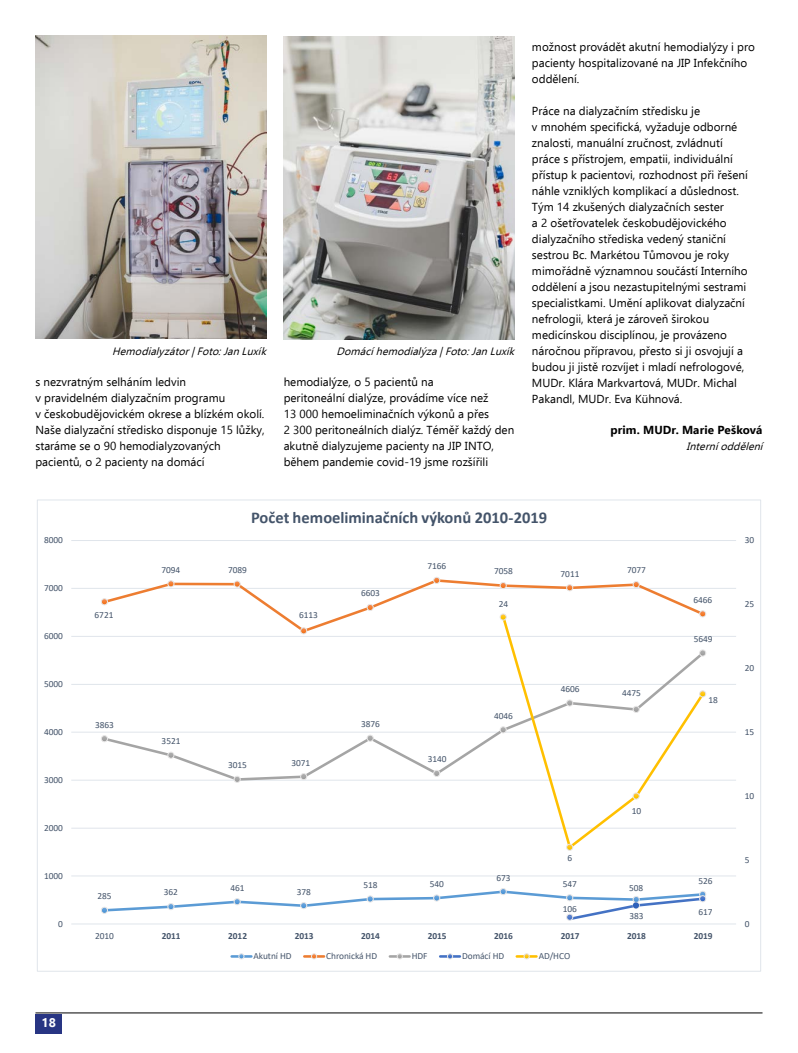
<style>
.page{position:relative;width:798px;height:1053px;background:#fff}
.page>*{position:absolute;margin:0;border:0;box-sizing:border-box;transform-origin:0 0}
.t1{font:700 16.5px "Calibri";color:#44546a}
.t2{font:700 12.5px "Ebrima";color:#fff}
.t3{font:11.62px/16px "Ebrima";color:#000}
.t4{font:700 11.62px "Ebrima";letter-spacing:.01em;color:#000}
.t5{font:italic 10.62px "Ebrima";color:#000}
.t6{font:9.38px "Calibri";letter-spacing:-.005em;color:#44546a}
.t7{font:700 9.38px "Calibri";letter-spacing:-.005em;color:#44546a}
</style>
<div class="page">
<div style="left:35px;top:1013px;width:27px;height:20px;background:#283583"></div>
<hr style="left:35px;top:1012px;width:727px;height:1px;background:#000">
<img style="left:283px;top:36px;width:231px;height:303px">
<img style="left:35px;top:35px;width:231px;height:303px">
<hr style="left:71px;top:875px;width:664px;height:1px;background:#e0e5eb">
<hr style="left:71px;top:827px;width:664px;height:1px;background:#e0e5eb">
<hr style="left:71px;top:779px;width:664px;height:1px;background:#e0e5eb">
<hr style="left:71px;top:731px;width:664px;height:1px;background:#e0e5eb">
<hr style="left:71px;top:684px;width:664px;height:1px;background:#e0e5eb">
<hr style="left:71px;top:636px;width:664px;height:1px;background:#e0e5eb">
<hr style="left:71px;top:588px;width:664px;height:1px;background:#e0e5eb">
<hr style="left:71px;top:540px;width:664px;height:1px;background:#e0e5eb">
<hr style="left:71px;top:923px;width:664px;height:1px;background:#e0e5eb">
<div style="left:499px;top:887px;width:7px;height:8px;border:1px solid #e7e6e6;border-radius:50%"></div>
<div style="left:698px;top:890px;width:8px;height:7px;border:1px solid #e7e6e6;border-radius:50%"></div>
<div style="left:433px;top:576px;width:7px;height:8px;border:1px solid #e7e6e6;border-radius:50%"></div>
<svg style="left:101px;top:731px;width:399px;height:50px"></svg>
<svg style="left:101px;top:735px;width:6px;height:6px"></svg>
<div style="left:101px;top:735px;width:7px;height:7px;border:1px solid #e7e6e6;border-radius:50%"></div>
<svg style="left:168px;top:752px;width:6px;height:6px"></svg>
<div style="left:167px;top:751px;width:7px;height:7px;border:1px solid #e7e6e6;border-radius:50%"></div>
<svg style="left:234px;top:777px;width:6px;height:5px"></svg>
<div style="left:233px;top:775px;width:8px;height:7px;border:1px solid #e7e6e6;border-radius:50%"></div>
<svg style="left:300px;top:773px;width:6px;height:6px"></svg>
<div style="left:300px;top:773px;width:7px;height:7px;border:1px solid #e7e6e6;border-radius:50%"></div>
<svg style="left:367px;top:735px;width:6px;height:6px"></svg>
<div style="left:366px;top:734px;width:7px;height:7px;border:1px solid #e7e6e6;border-radius:50%"></div>
<svg style="left:433px;top:770px;width:5px;height:6px"></svg>
<div style="left:433px;top:769px;width:7px;height:8px;border:1px solid #e7e6e6;border-radius:50%"></div>
<div style="left:499px;top:726px;width:7px;height:7px;border:1px solid #e7e6e6;border-radius:50%"></div>
<div style="left:698px;top:895px;width:8px;height:7px;border:1px solid #e7e6e6;border-radius:50%"></div>
<svg style="left:500px;top:634px;width:206px;height:217px"></svg>
<svg style="left:101px;top:577px;width:605px;height:57px"></svg>
<div style="left:499px;top:613px;width:7px;height:7px;border:1px solid #e7e6e6;border-radius:50%"></div>
<svg style="left:566px;top:844px;width:6px;height:6px"></svg>
<div style="left:566px;top:843px;width:7px;height:7px;border:1px solid #e7e6e6;border-radius:50%"></div>
<svg style="left:633px;top:793px;width:6px;height:6px"></svg>
<div style="left:632px;top:792px;width:7px;height:7px;border:1px solid #e7e6e6;border-radius:50%"></div>
<svg style="left:699px;top:690px;width:6px;height:7px"></svg>
<div style="left:698px;top:690px;width:8px;height:7px;border:1px solid #e7e6e6;border-radius:50%"></div>
<hr style="left:231px;top:955px;width:20px;height:2px;background:#5b9bd5">
<svg style="left:238px;top:953px;width:6px;height:6px"></svg>
<hr style="left:304px;top:955px;width:20px;height:2px;background:#ed7d31">
<svg style="left:311px;top:953px;width:6px;height:6px"></svg>
<svg style="left:390px;top:955px;width:19px;height:3px"></svg>
<div style="left:396px;top:953px;width:7px;height:6px;border:1px solid #e7e6e6;border-radius:50%"></div>
<svg style="left:440px;top:953px;width:19px;height:6px"></svg>
<hr style="left:516px;top:955px;width:20px;height:2px;background:#ffc000">
<svg style="left:523px;top:953px;width:6px;height:6px"></svg>
<svg style="left:101px;top:888px;width:604px;height:33px"></svg>
<p class="t5" style="left:112px;top:343px;width:159px">Hemodialyzátor|Foto:JanLuxík</p>
<p class="t5" style="left:336px;top:343px;width:183px">Domácíhemodialýza|Foto:JanLuxík</p>
<p class="t3" style="left:35px;top:374px;width:231px">s nezvratným selháním ledvin<br>v pravidelném dialyzačním programu<br>v českobudějovickém okrese a blízkém okolí.<br>Naše dialyzační středisko disponuje 15 lůžky, staráme se o 90 hemodialyzovaných pacientů, o 2 pacienty na domácí</p>
<p class="t3" style="left:283px;top:374px;width:232px">hemodialýze, o 5 pacientů na<br>peritoneální dialýze, provádíme více než<br>13 000 hemoeliminačních výkonů a přes<br>2 300 peritoneálních dialýz. Téměř každý den akutně dialyzujeme pacienty na JIP INTO, během pandemie covid-19 jsme rozšířili</p>
<p class="t3" style="left:531px;top:39px;width:224px">možnost provádět akutní hemodialýzy i pro pacienty hospitalizované na JIP Infekčního oddělení.</p>
<p class="t3" style="left:531px;top:103px;width:217px">Práce na dialyzačním středisku je<br>v mnohém specifická, vyžaduje odborné znalosti, manuální zručnost, zvládnutí práce s přístrojem, empatii, individuální přístup k pacientovi, rozhodnost při řešení náhle vzniklých komplikací a důslednost.<br>Tým 14 zkušených dialyzačních sester<br>a 2 ošetřovatelek českobudějovického dialyzačního střediska vedený staniční sestrou Bc. Markétou Tůmovou je roky mimořádně významnou součástí Interního oddělení a jsou nezastupitelnými sestrami specialistkami. Umění aplikovat dialyzační nefrologii, která je zároveň širokou medicínskou disciplínou, je provázeno náročnou přípravou, přesto si ji osvojují a budou ji jistě rozvíjet i mladí nefrologové, MUDr. Klára Markvartová, MUDr. Michal Pakandl, MUDr. Eva Kühnová.</p>
<p class="t4" style="left:610px;top:421px;width:153px">prim. MUDr. Marie Pešková</p>
<p class="t5" style="left:686px;top:438px;width:81px">Interníoddělení</p>
<h1 class="t1" style="left:251px;top:506px;width:297px">Počet hemoeliminačních výkonů 2010-2019</h1>
<p class="t6" style="left:44px;top:533px;width:20px">8000</p>
<p class="t6" style="left:744px;top:533px;width:11px">30</p>
<p class="t6" style="left:161px;top:563px;width:20px">7094</p>
<p class="t6" style="left:228px;top:563px;width:20px">7089</p>
<p class="t6" style="left:427px;top:559px;width:20px">7166</p>
<p class="t6" style="left:494px;top:564px;width:20px">7058</p>
<p class="t6" style="left:560px;top:567px;width:20px">7011</p>
<p class="t6" style="left:627px;top:564px;width:20px">7077</p>
<p class="t6" style="left:44px;top:581px;width:20px">7000</p>
<p class="t6" style="left:361px;top:586px;width:20px">6603</p>
<p class="t6" style="left:498px;top:597px;width:11px">24</p>
<p class="t6" style="left:693px;top:593px;width:20px">6466</p>
<p class="t6" style="left:744px;top:597px;width:11px">25</p>
<p class="t6" style="left:95px;top:608px;width:20px">6721</p>
<p class="t6" style="left:299px;top:608px;width:20px">6113</p>
<p class="t6" style="left:44px;top:629px;width:20px">6000</p>
<p class="t6" style="left:693px;top:632px;width:20px">5649</p>
<p class="t6" style="left:744px;top:661px;width:11px">20</p>
<p class="t6" style="left:44px;top:677px;width:20px">5000</p>
<p class="t6" style="left:560px;top:682px;width:20px">4606</p>
<p class="t6" style="left:622px;top:686px;width:20px">4475</p>
<p class="t6" style="left:708px;top:693px;width:11px">18</p>
<p class="t6" style="left:494px;top:709px;width:20px">4046</p>
<p class="t6" style="left:44px;top:725px;width:20px">4000</p>
<p class="t6" style="left:95px;top:718px;width:20px">3863</p>
<p class="t6" style="left:361px;top:717px;width:20px">3876</p>
<p class="t6" style="left:744px;top:725px;width:11px">15</p>
<p class="t6" style="left:162px;top:734px;width:20px">3521</p>
<p class="t6" style="left:228px;top:758px;width:20px">3015</p>
<p class="t6" style="left:291px;top:755px;width:20px">3071</p>
<p class="t6" style="left:427px;top:752px;width:20px">3140</p>
<p class="t6" style="left:44px;top:773px;width:20px">3000</p>
<p class="t6" style="left:744px;top:789px;width:11px">10</p>
<p class="t6" style="left:631px;top:804px;width:11px">10</p>
<p class="t6" style="left:44px;top:821px;width:20px">2000</p>
<p class="t6" style="left:567px;top:851px;width:6px">6</p>
<p class="t6" style="left:744px;top:853px;width:6px">5</p>
<p class="t6" style="left:44px;top:869px;width:20px">1000</p>
<p class="t6" style="left:58px;top:917px;width:6px">0</p>
<p class="t6" style="left:97px;top:889px;width:16px">285</p>
<p class="t6" style="left:164px;top:885px;width:16px">362</p>
<p class="t6" style="left:230px;top:881px;width:16px">461</p>
<p class="t6" style="left:297px;top:885px;width:16px">378</p>
<p class="t6" style="left:363px;top:878px;width:16px">518</p>
<p class="t6" style="left:429px;top:877px;width:16px">540</p>
<p class="t6" style="left:496px;top:870px;width:16px">673</p>
<p class="t6" style="left:562px;top:876px;width:16px">547</p>
<p class="t6" style="left:562px;top:902px;width:16px">106</p>
<p class="t6" style="left:629px;top:881px;width:16px">508</p>
<p class="t6" style="left:629px;top:909px;width:16px">383</p>
<p class="t6" style="left:698px;top:874px;width:16px">526</p>
<p class="t6" style="left:698px;top:905px;width:16px">617</p>
<p class="t6" style="left:744px;top:917px;width:6px">0</p>
<p class="t6" style="left:95px;top:929px;width:20px">2010</p>
<p class="t7" style="left:162px;top:929px;width:20px">2011</p>
<p class="t7" style="left:228px;top:929px;width:20px">2012</p>
<p class="t7" style="left:294px;top:929px;width:20px">2013</p>
<p class="t7" style="left:361px;top:929px;width:20px">2014</p>
<p class="t7" style="left:427px;top:929px;width:20px">2015</p>
<p class="t7" style="left:494px;top:929px;width:20px">2016</p>
<p class="t7" style="left:560px;top:929px;width:20px">2017</p>
<p class="t7" style="left:627px;top:929px;width:20px">2018</p>
<p class="t7" style="left:693px;top:929px;width:20px">2019</p>
<p class="t6" style="left:253px;top:949px;width:39px">Akutní HD</p>
<p class="t6" style="left:326px;top:949px;width:52px">Chronická HD</p>
<p class="t6" style="left:411px;top:949px;width:17px">HDF</p>
<p class="t6" style="left:462px;top:949px;width:43px">Domácí HD</p>
<p class="t6" style="left:538px;top:949px;width:33px">AD/HCO</p>
<p class="t2" style="left:42px;top:1013px;width:16px">18</p>
</div>
